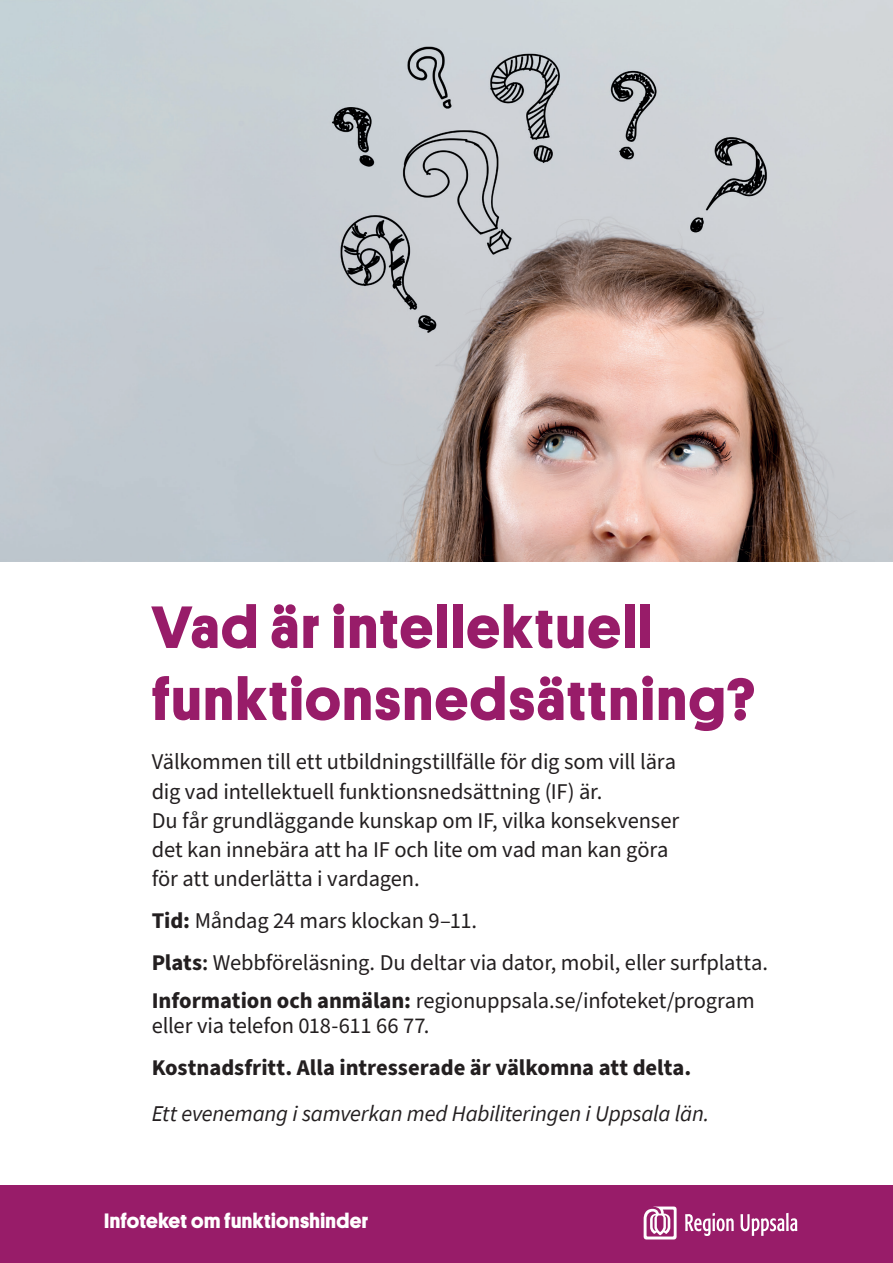
<style>
.page{position:relative;width:893px;height:1263px;background:#fff}
.page>*{position:absolute;margin:0;border:0;box-sizing:border-box;transform-origin:0 0}
.HuvudRubrik{font:700 60px/72px "Platform";letter-spacing:.035em;color:#981c69}
.Stycke{font:22.5px/29.2px "Source Sans Pro";letter-spacing:-.01em;color:#231f20}
.Stycke-2{font:italic 22.5px "Source Sans Pro";letter-spacing:-.01em;color:#231f20}
.Stycke-3{font:700 22.5px "Source Sans Pro";color:#231f20}
.Logorad{font:700 21px "Platform";letter-spacing:.02em;color:#fff}
.s1{font-weight:700}
.s2{font-weight:600}
</style>
<div class="page">
<div style="left:0;top:1185px;width:893px;height:77px;background:#981c69"></div>
<img style="left:0;top:0;width:893px;height:561px">
<svg style="left:740px;top:1213px;width:57px;height:23px"></svg>
<svg style="left:685px;top:1213px;width:49px;height:23px"></svg>
<svg style="left:644px;top:1206px;width:33px;height:33px"></svg>
<h1 class="HuvudRubrik" style="left:152px;top:587px;width:605px">Vad är intellektuell funktionsnedsättning?</h1>
<p class="Stycke" style="left:152px;top:748px;width:529px">Välkommen till ett utbildningstillfälle för dig som vill lära dig vad intellektuell funktionsnedsättning (IF) är.<br>Du får grundläggande kunskap om IF, vilka konsekvenser det kan innebära att ha IF och lite om vad man kan göra för att underlätta i vardagen.</p>
<p class="Stycke" style="left:152px;top:907px;width:327px"><span class="s1">Tid:</span> Måndag 24 mars klockan 9–11.</p>
<p class="Stycke" style="left:152px;top:949px;width:618px"><span class="s1">Plats</span><span class="s2">:</span> Webbföreläsning. Du deltar via dator, mobil, eller surfplatta.</p>
<p class="Stycke" style="left:152px;top:989px;width:605px;line-height:24.8px"><span class="s1">Information och anmälan:</span> regionuppsala.se/infoteket/program eller via telefon 018-611 66 77.</p>
<p class="Stycke-3" style="left:152px;top:1052px;width:541px">Kostnadsfritt. Alla intresserade är välkomna att delta.</p>
<p class="Stycke-2" style="left:152px;top:1099px;width:559px">Ett evenemang i samverkan med Habiliteringen i Uppsala län.</p>
<p class="Logorad" style="left:104px;top:1206px;width:266px">Infoteket om funktionshinder</p>
</div>
